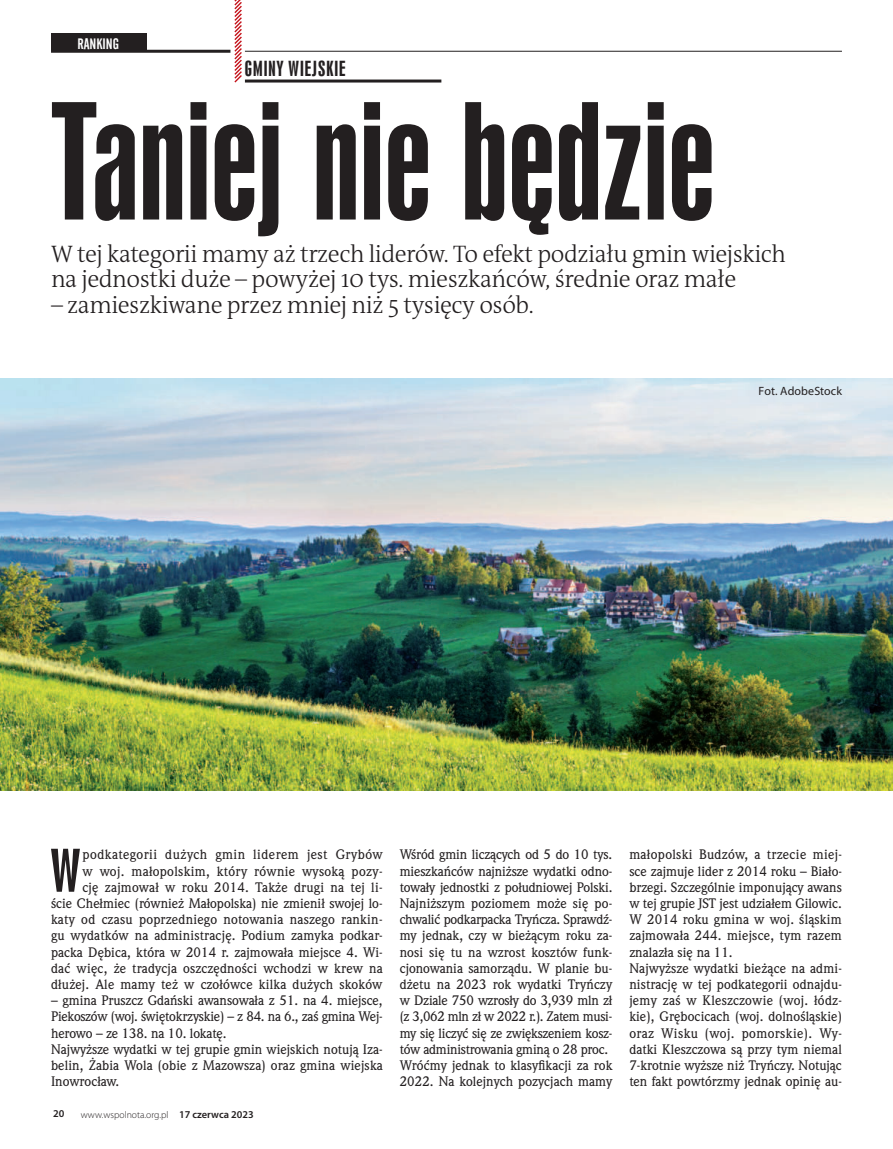
<style>
.page{position:relative;width:893px;height:1149px;background:#fff}
.page>*{position:absolute;margin:0;border:0;box-sizing:border-box;transform-origin:0 0}
.t1{font:150px "Swis 924 EU Normal";letter-spacing:-.01em;color:#231f20}
.t2{font:54.9px "Swis 924 EU Normal";color:#231f20}
.t3{font:300 24px/25.5px "The Antiqua B W3";letter-spacing:-.02em;color:#231f20}
.t4{font:19.5px "Swis 924 EU Normal";letter-spacing:.05em;color:#231f20}
.t5{font:15px "Alternate Gothic No 2 EU Normal";color:#fff}
.t6{font:500 13.5px/16.2px "Weidemann ITC Pro";color:#231f20}
.t7{font:12px "Myriad Pro";letter-spacing:.005em;color:#231f20}
.t8{font:600 10.5px "Myriad Pro";color:#231f20}
.t9{font:300 9.75px "Myriad Pro";color:#231f20}
.s1{font-weight:600;font-size:10.5px}
</style>
<div class="page">
<hr style="left:51px;top:50px;width:179px;height:3px;background:#231f20">
<hr style="left:245px;top:51px;width:597px;height:1px;background:#231f20">
<svg style="left:234px;top:0;width:8px;height:83px"></svg>
<hr style="left:245px;top:79px;width:196px;height:3px;background:#231f20">
<div style="left:51px;top:33px;width:96px;height:18px;background:#231f20"></div>
<img style="left:0;top:378px;width:893px;height:412px">
<p class="t5" style="left:78px;top:35px;width:43px">RANKING</p>
<h3 class="t4" style="left:245px;top:58px;width:102px">Gminy WiejsKie</h3>
<h1 class="t1" style="left:51px;top:72px;width:666px">Taniej nie będzie</h1>
<h3 class="t3" style="left:51px;top:243px;width:736px">W tej kategorii mamy aż trzech liderów. To efekt podziału gmin wiejskich na jednostki duże – powyżej 10 tys. mieszkańców, średnie oraz małe</h3>
<h3 class="t3" style="left:51px;top:294px;width:484px">– zamieszkiwane przez mniej niż 5 tysięcy osób.</h3>
<p class="t7" style="left:759px;top:384px;width:85px">Fot. AdobeStock</p>
<h2 class="t2" style="left:51px;top:839px;width:31px">W</h2>
<p class="t6" style="left:51px;top:846px;width:333px;text-align:right">podkategorii dużych gmin liderem jest Grybów<br>w woj. małopolskim, który równie wysoką pozy-<br>cję zajmował w roku 2014. Także drugi na tej li-<br>ście Chełmiec (również Małopolska) nie zmienił swojej lo&shy;katy od czasu poprzedniego notowania naszego rankin&shy;gu wydatków na administrację. Podium zamyka podkar&shy;packa Dębica, która w 2014 r. zajmowała miejsce 4. Wi&shy;dać więc, że tradycja oszczędności wchodzi w krew na dłużej. Ale mamy też w czołówce kilka dużych skoków</p>
<p class="t6" style="left:51px;top:992px;width:333px">– gmina Pruszcz Gdański awansowała z 51. na 4. miejsce, Piekoszów (woj. świętokrzyskie) – z 84. na 6., zaś gmina Wej&shy;herowo – ze 138. na 10. lokatę.<br>Najwyższe wydatki w tej grupie gmin wiejskich notują Iza&shy;belin, Żabia Wola (obie z Mazowsza) oraz gmina wiejska Inowrocław.</p>
<p class="t8" style="left:53px;top:1108px;width:13px">20</p>
<p class="t9" style="left:81px;top:1110px;width:174px">www.wspolnota.org.pl <span class="s1">17 czerwca 2023</span></p>
<p class="t6" style="left:400px;top:846px;width:214px">Wśród gmin liczących od 5 do 10 tys. mieszkańców najniższe wydatki odno&shy;towały jednostki z południowej Polski.<br>Najniższym poziomem może się po&shy;chwalić podkarpacka Tryńcza. Sprawdź&shy;my jednak, czy w bieżącym roku za&shy;nosi się tu na wzrost kosztów funk&shy;cjonowania samorządu. W planie bu&shy;dżetu na 2023 rok wydatki Tryńczy w Dziale 750 wzrosły do 3,939 mln zł (z 3,062 mln zł w 2022 r.). Zatem musi&shy;my się liczyć się ze zwiększeniem kosz&shy;tów administrowania gminą o 28 proc.<br>Wróćmy jednak to klasyfikacji za rok 2022. Na kolejnych pozycjach mamy</p>
<p class="t6" style="left:629px;top:846px;width:214px">małopolski Budzów, a trzecie miej&shy;sce zajmuje lider z 2014 roku – Biało&shy;brzegi. Szczególnie imponujący awans w tej grupie JST jest udziałem Gilowic.<br>W 2014 roku gmina w woj. śląskim zajmowała 244. miejsce, tym razem znalazła się na 11.<br>Najwyższe wydatki bieżące na admi&shy;nistrację w tej podkategorii odnajdu&shy;jemy zaś w Kleszczowie (woj. łódz&shy;kie), Grębocicach (woj. dolnośląskie) oraz Wisku (woj. pomorskie). Wy&shy;datki Kleszczowa są przy tym niemal 7-krotnie wyższe niż Tryńczy. Notując ten fakt powtórzmy jednak opinię au-</p>
</div>
